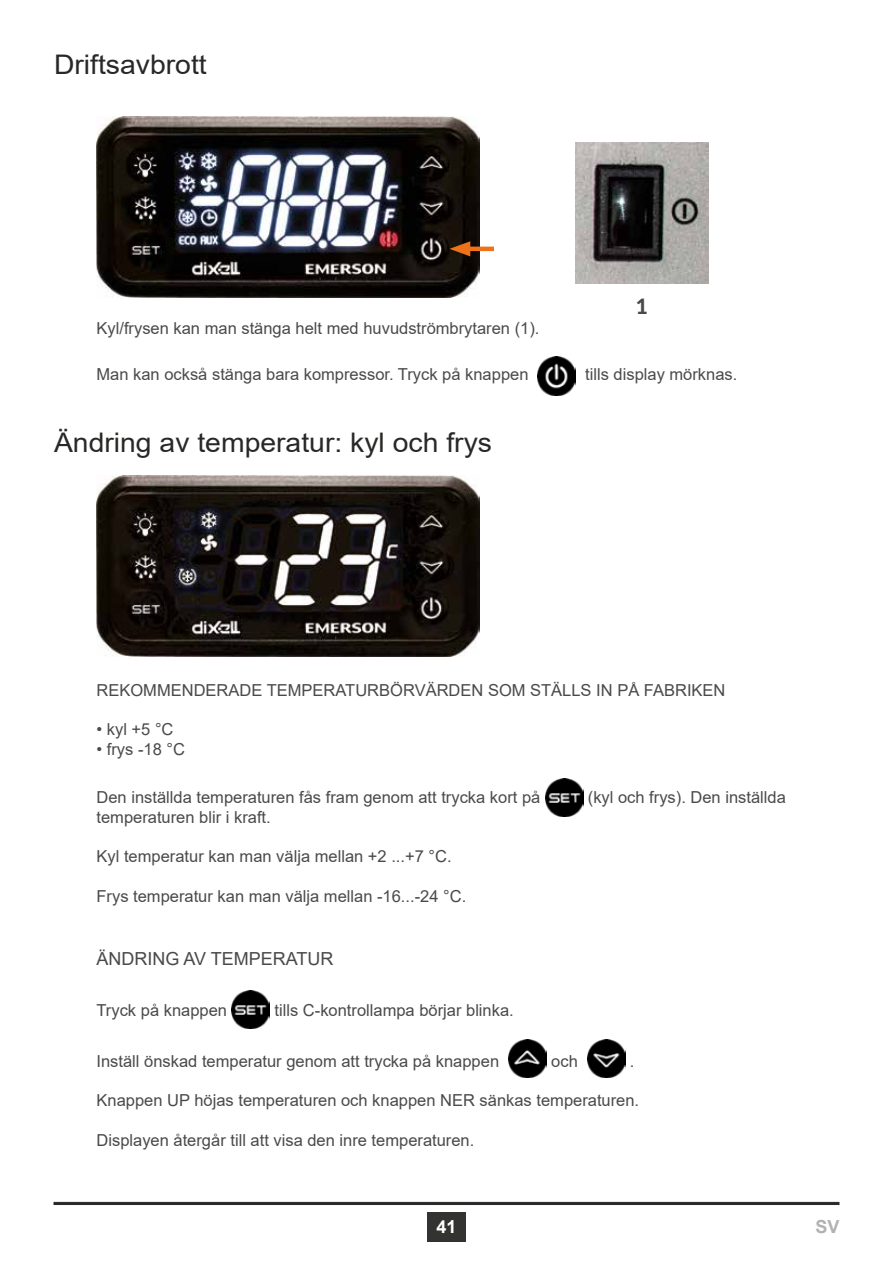
<style>
.page{position:relative;width:893px;height:1263px;background:#fff}
.page>*{position:absolute;margin:0;border:0;box-sizing:border-box;transform-origin:0 0}
.t1{font:27px "Arial";color:#282827;scale:1.05 1}
.t2{font:800 21px "Lato";color:#4a4a49}
.t3{font:18px "Arial";color:#4a4a49}
.t4{font:700 18px "Arial";color:#fff}
.t5{font:700 18px "Arial";color:#b3b2b2}
.t6{font:16.5px "Arial";color:#4a4a49}
</style>
<div class="page">
<hr style="left:54px;top:1202px;width:785px;height:3px;background:#282827">
<div style="left:427px;top:1212px;width:39px;height:30px;background:#333332"></div>
<img style="left:97px;top:117px;width:382px;height:180px">
<hr style="left:462px;top:247px;width:32px;height:4px;background:#ee7219">
<svg style="left:449px;top:241px;width:21px;height:15px"></svg>
<img style="left:576px;top:143px;width:132px;height:140px">
<img style="left:538px;top:357px;width:38px;height:38px">
<img style="left:97px;top:475px;width:382px;height:181px">
<img style="left:545px;top:778px;width:38px;height:38px">
<img style="left:232px;top:990px;width:38px;height:39px">
<img style="left:508px;top:1039px;width:39px;height:38px">
<img style="left:587px;top:1039px;width:38px;height:38px">
<h1 class="t1" style="left:54px;top:46px;width:147px">Driftsavbrott</h1>
<p class="t2" style="left:636px;top:291px;width:14px">1</p>
<p class="t6" style="left:97px;top:316px;width:444px">Kyl/frysen kan man stänga helt med huvudströmbrytaren (1).</p>
<p class="t6" style="left:97px;top:363px;width:433px">Man kan också stänga bara kompressor. Tryck på knappen</p>
<p class="t6" style="left:585px;top:363px;width:154px">tills display mörknas.</p>
<h1 class="t1" style="left:54px;top:424px;width:419px">Ändring av temperatur: kyl och frys</h1>
<p class="t6" style="left:97px;top:679px;width:630px">REKOMMENDERADE TEMPERATURBÖRVÄRDEN SOM STÄLLS IN PÅ FABRIKEN</p>
<p class="t6" style="left:97px;top:718px;width:79px">• kyl +5 °C</p>
<p class="t6" style="left:97px;top:738px;width:90px">• frys -18 °C</p>
<p class="t6" style="left:97px;top:786px;width:445px">Den inställda temperaturen fås fram genom att trycka kort på</p>
<p class="t6" style="left:588px;top:786px;width:200px">(kyl och frys). Den inställda</p>
<p class="t6" style="left:97px;top:805px;width:176px">temperaturen blir i kraft.</p>
<p class="t6" style="left:97px;top:845px;width:357px">Kyl temperatur kan man välja mellan +2 ...+7 °C.</p>
<p class="t6" style="left:97px;top:885px;width:371px">Frys temperatur kan man välja mellan -16...-24 °C.</p>
<p class="t3" style="left:97px;top:946px;width:239px">ÄNDRING AV TEMPERATUR</p>
<p class="t6" style="left:97px;top:999px;width:132px">Tryck på knappen</p>
<p class="t6" style="left:275px;top:999px;width:241px">tills C-kontrollampa börjar blinka.</p>
<p class="t6" style="left:97px;top:1050px;width:404px">Inställ önskad temperatur genom att trycka på knappen</p>
<p class="t6" style="left:551px;top:1050px;width:28px">och</p>
<p class="t6" style="left:630px;top:1050px;width:6px">.</p>
<p class="t6" style="left:97px;top:1089px;width:544px">Knappen UP höjas temperaturen och knappen NER sänkas temperaturen.</p>
<p class="t6" style="left:97px;top:1129px;width:379px">Displayen återgår till att visa den inre temperaturen.</p>
<p class="t4" style="left:436px;top:1214px;width:22px">41</p>
<p class="t5" style="left:815px;top:1214px;width:26px">SV</p>
</div>
